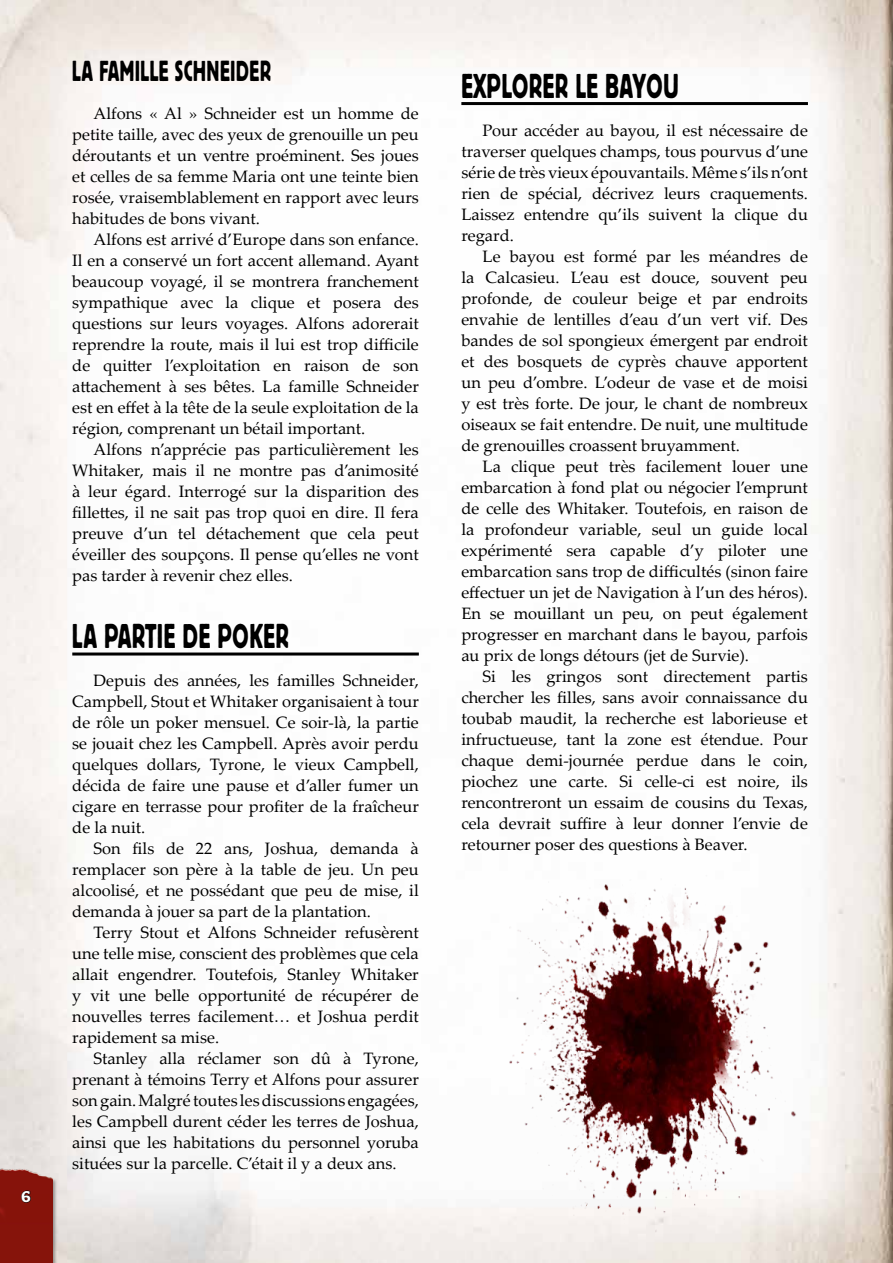
<style>
.page{position:relative;width:893px;height:1263px;background:#fff}
.page>*{position:absolute;margin:0;border:0;box-sizing:border-box;transform-origin:0 0}
.t1{font:34.2px "Block BE";letter-spacing:.04em;color:#000;scale:.67 1}
.t2{font:34.2px "Block BE";letter-spacing:.02em;color:#000;scale:.67 1}
.t3{font:28.8px "Block BE";letter-spacing:.04em;color:#000;scale:.67 1}
.t4{font:16.5px/21px "Palatino Linotype";color:#000;text-align:justify}
.t5{font:700 15px "Quatro Slab";color:#fff}
</style>
<div class="page">
<img style="left:0;top:0;width:893px;height:1263px">
<div style="left:0;top:1169px;width:58px;height:94px;background:#000;opacity:.35"></div>
<img style="left:0;top:1164px;width:52px;height:99px">
<svg style="left:21px;top:1190px;width:10px;height:13px"></svg>
<hr style="left:72px;top:652px;width:347px;height:3px;background:#000">
<hr style="left:461px;top:102px;width:347px;height:3px;background:#000">
<img style="left:455px;top:867px;width:384px;height:384px">
<p class="t5" style="left:21px;top:1187px;width:11px">6</p>
<h2 class="t3" style="left:72px;top:54px;width:298px">LA FAMILLE SCHNEIDER</h2>
<p class="t4" style="left:72px;top:102px;width:348px;text-indent:21px">Alfons « Al » Schneider est un homme de petite taille, avec des yeux de grenouille un peu déroutants et un ventre proéminent. Ses joues et celles de sa femme Maria ont une teinte bien rosée, vraisemblablement en rapport avec leurs habitudes de bons vivant.</p>
<p class="t4" style="left:72px;top:228px;width:348px;text-indent:21px">Alfons est arrivé d’Europe dans son enfance.<br>Il en a conservé un fort accent allemand. Ayant beaucoup voyagé, il se montrera franchement sympathique avec la clique et posera des questions sur leurs voyages. Alfons adorerait reprendre la route, mais il lui est trop difficile de quitter l’exploitation en raison de son attachement à ses bêtes. La famille Schneider est en effet à la tête de la seule exploitation de la région, comprenant un bétail important.</p>
<p class="t4" style="left:72px;top:438px;width:348px;text-indent:21px">Alfons n’apprécie pas particulièrement les Whitaker, mais il ne montre pas d’animosité à leur égard. Interrogé sur la disparition des fillettes, il ne sait pas trop quoi en dire. Il fera preuve d’un tel détachement que cela peut éveiller des soupçons. Il pense qu’elles ne vont pas tarder à revenir chez elles.</p>
<h1 class="t1" style="left:72px;top:617px;width:324px">LA PARTIE DE POKER</h1>
<p class="t4" style="left:72px;top:669px;width:348px;text-indent:21px">Depuis des années, les familles Schneider, Campbell, Stout et Whitaker organisaient à tour de rôle un poker mensuel. Ce soir-là, la partie se jouait chez les Campbell. Après avoir perdu quelques dollars, Tyrone, le vieux Campbell, décida de faire une pause et d’aller fumer un cigare en terrasse pour profiter de la fraîcheur de la nuit.</p>
<p class="t4" style="left:72px;top:837px;width:348px;text-indent:21px">Son fils de 22 ans, Joshua, demanda à remplacer son père à la table de jeu. Un peu alcoolisé, et ne possédant que peu de mise, il demanda à jouer sa part de la plantation.</p>
<p class="t4" style="left:72px;top:922px;width:348px;text-indent:21px">Terry Stout et Alfons Schneider refusèrent une telle mise, conscient des problèmes que cela allait engendrer. Toutefois, Stanley Whitaker y vit une belle opportunité de récupérer de nouvelles terres facilement… et Joshua perdit rapidement sa mise.</p>
<p class="t4" style="left:72px;top:1048px;width:348px;text-indent:21px">Stanley alla réclamer son dû à Tyrone, prenant à témoins Terry et Alfons pour assurer son gain. Malgré toutes les discussions engagées, les Campbell durent céder les terres de Joshua, ainsi que les habitations du personnel yoruba situées sur la parcelle. C’était il y a deux ans.</p>
<h1 class="t2" style="left:461px;top:67px;width:326px">EXPLORER LE BAYOU</h1>
<p class="t4" style="left:461px;top:119px;width:348px;text-indent:21px">Pour accéder au bayou, il est nécessaire de traverser quelques champs, tous pourvus d’une série de très vieux épouvantails. Même s’ils n’ont rien de spécial, décrivez leurs craquements.<br>Laissez entendre qu’ils suivent la clique du regard.</p>
<p class="t4" style="left:461px;top:245px;width:348px;text-indent:21px">Le bayou est formé par les méandres de la Calcasieu. L’eau est douce, souvent peu profonde, de couleur beige et par endroits envahie de lentilles d’eau d’un vert vif. Des bandes de sol spongieux émergent par endroit et des bosquets de cyprès chauve apportent un peu d’ombre. L’odeur de vase et de moisi y est très forte. De jour, le chant de nombreux oiseaux se fait entendre. De nuit, une multitude de grenouilles croassent bruyamment.</p>
<p class="t4" style="left:461px;top:455px;width:348px;text-indent:21px">La clique peut très facilement louer une embarcation à fond plat ou négocier l’emprunt de celle des Whitaker. Toutefois, en raison de la profondeur variable, seul un guide local expérimenté sera capable d’y piloter une embarcation sans trop de difficultés (sinon faire effectuer un jet de Navigation à l’un des héros).<br>En se mouillant un peu, on peut également progresser en marchant dans le bayou, parfois au prix de longs détours (jet de Survie).</p>
<p class="t4" style="left:461px;top:665px;width:348px;text-indent:21px">Si les gringos sont directement partis chercher les filles, sans avoir connaissance du toubab maudit, la recherche est laborieuse et infructueuse, tant la zone est étendue. Pour chaque demi-journée perdue dans le coin, piochez une carte. Si celle-ci est noire, ils rencontreront un essaim de cousins du Texas, cela devrait suffire à leur donner l’envie de retourner poser des questions à Beaver.</p>
</div>
